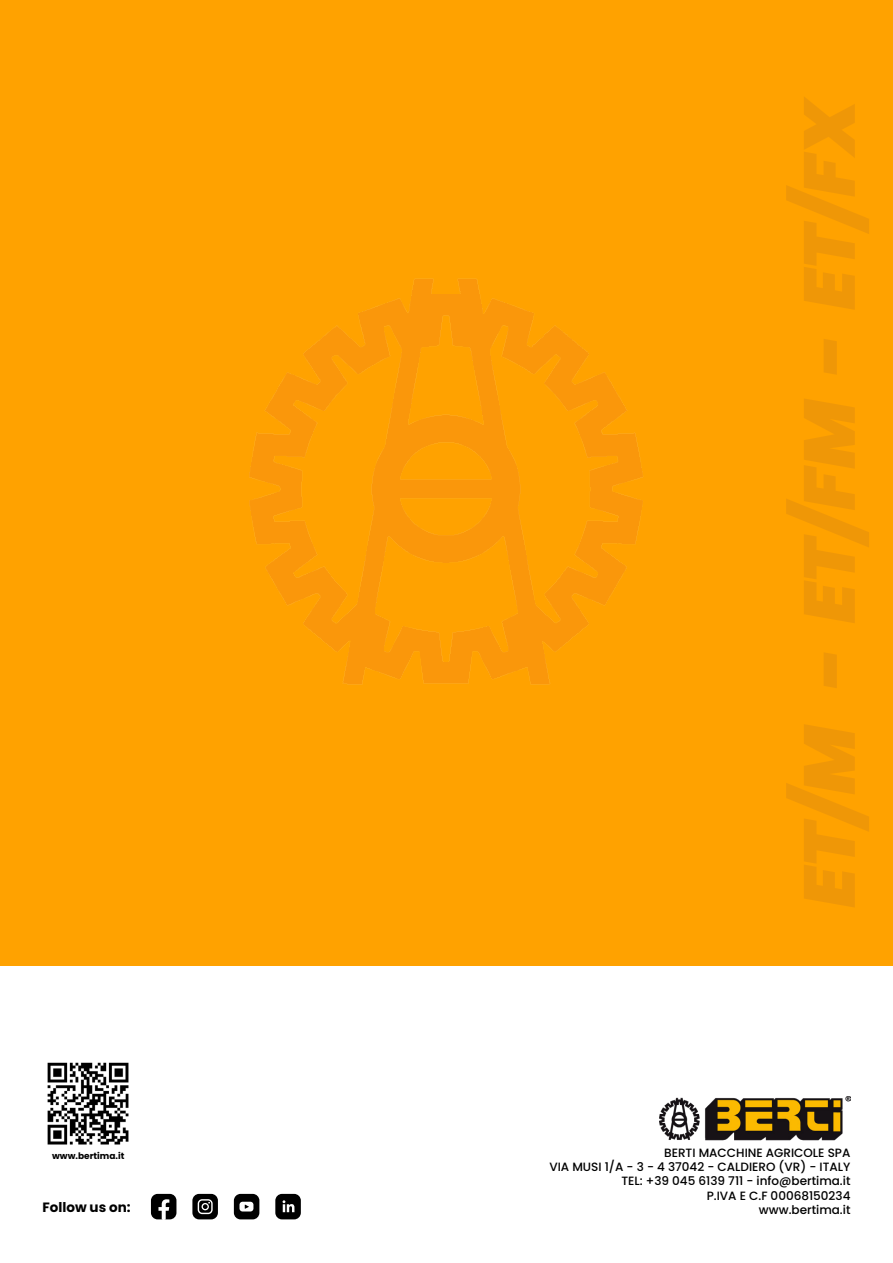
<style>
.page{position:relative;width:893px;height:1263px;background:#fff}
.page>*{position:absolute;margin:0;border:0;box-sizing:border-box;transform-origin:0 0}
.t1{font:700 13.5px "Poppins";color:#000}
.t2{font:500 12px "Poppins";color:#000}
.t3{font:700 9px "Poppins";color:#000}
</style>
<div class="page">
<img style="left:659px;top:1096px;width:191px;height:45px">
<img style="left:47px;top:1062px;width:82px;height:83px">
<div style="left:0;top:0;width:893px;height:965px;background:#ffa200"></div>
<img style="left:249px;top:278px;width:395px;height:407px">
<div style="left:234px;top:1194px;width:25px;height:25px;background:#000;border-radius:7px"></div>
<svg style="left:239px;top:1202px;width:14px;height:9px"></svg>
<div style="left:192px;top:1194px;width:26px;height:25px;background:#000;border-radius:7px"></div>
<svg style="left:198px;top:1199px;width:15px;height:15px"></svg>
<svg style="left:151px;top:1194px;width:25px;height:25px"></svg>
<div style="left:275px;top:1194px;width:26px;height:25px;background:#000;border-radius:7px"></div>
<svg style="left:283px;top:1200px;width:11px;height:12px"></svg>
<p class="t3" style="left:52px;top:1150px;width:74px">www.bertima.it</p>
<p class="t1" style="left:43px;top:1200px;width:90px">Follow us on:</p>
<p class="t2" style="left:664px;top:1145px;width:188px">BERTI MACCHINE AGRICOLE SPA</p>
<p class="t2" style="left:549px;top:1160px;width:303px">VIA MUSI 1/A - 3 - 4 37042 - CALDIERO (VR) - ITALY</p>
<p class="t2" style="left:621px;top:1174px;width:231px">TEL: +39 045 6139 711 - info@bertima.it</p>
<p class="t2" style="left:707px;top:1188px;width:145px">P.IVA E C.F 00068150234</p>
<p class="t2" style="left:759px;top:1203px;width:93px">www.bertima.it</p>
</div>
